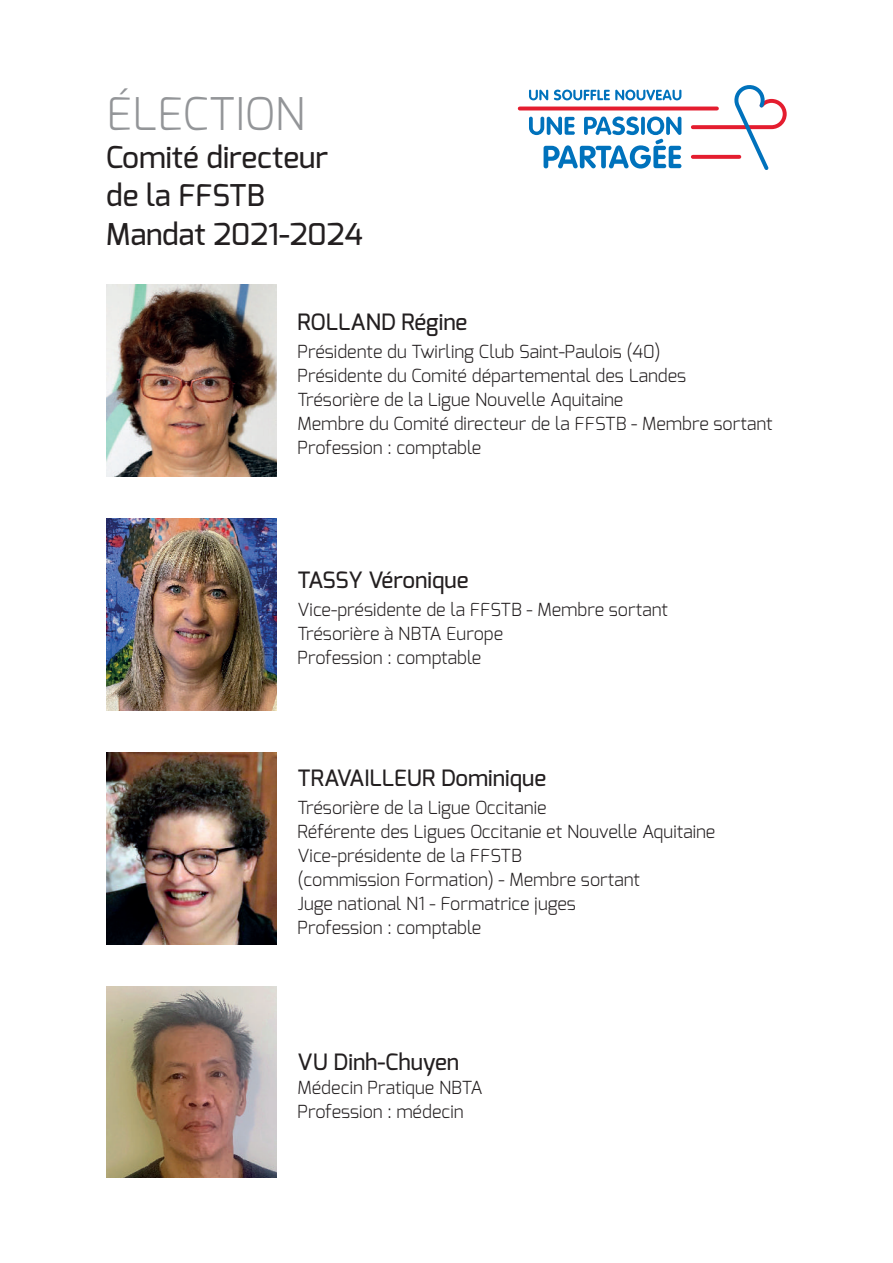
<style>
.page{position:relative;width:893px;height:1263px;background:#fff}
.page>*{position:absolute;margin:0;border:0;box-sizing:border-box;transform-origin:0 0}
.t1{font:300 45px "Exo";color:#939598}
.t2{font:500 30px "Exo";color:#231f20}
.t3{font:500 22.5px "Exo";color:#231f20}
.t4{font:300 18px "Exo";color:#231f20}
</style>
<div class="page">
<svg style="left:689px;top:85px;width:98px;height:85px"></svg>
<svg style="left:529px;top:90px;width:19px;height:10px"></svg>
<svg style="left:554px;top:90px;width:127px;height:10px"></svg>
<hr style="left:520px;top:107px;width:197px;height:3px;background:#e41d2f">
<svg style="left:529px;top:117px;width:152px;height:52px"></svg>
<svg style="left:693px;top:155px;width:46px;height:4px"></svg>
<img style="left:106px;top:519px;width:170px;height:191px">
<img style="left:106px;top:753px;width:170px;height:191px">
<img style="left:106px;top:285px;width:170px;height:191px">
<img style="left:106px;top:986px;width:170px;height:192px">
<p class="t1" style="left:106px;top:85px;width:200px">ÉLECTION</p>
<p class="t2" style="left:106px;top:138px;width:223px">Comité directeur</p>
<p class="t2" style="left:106px;top:176px;width:160px">de la FFSTB</p>
<p class="t2" style="left:106px;top:214px;width:258px">Mandat 2021-2024</p>
<p class="t3" style="left:298px;top:307px;width:171px">ROLLAND Régine</p>
<p class="t4" style="left:298px;top:340px;width:365px">Présidente du Twirling Club Saint-Paulois (40)</p>
<p class="t4" style="left:298px;top:364px;width:390px">Présidente du Comité départemental des Landes</p>
<p class="t4" style="left:298px;top:388px;width:327px">Trésorière de la Ligue Nouvelle Aquitaine</p>
<p class="t4" style="left:298px;top:412px;width:477px">Membre du Comité directeur de la FFSTB - Membre sortant</p>
<p class="t4" style="left:298px;top:436px;width:185px">Profession : comptable</p>
<p class="t3" style="left:298px;top:565px;width:172px">TASSY Véronique</p>
<p class="t4" style="left:298px;top:598px;width:372px">Vice-présidente de la FFSTB - Membre sortant</p>
<p class="t4" style="left:298px;top:622px;width:207px">Trésorière à NBTA Europe</p>
<p class="t4" style="left:298px;top:646px;width:185px">Profession : comptable</p>
<p class="t3" style="left:298px;top:763px;width:250px">TRAVAILLEUR Dominique</p>
<p class="t4" style="left:298px;top:796px;width:250px">Trésorière de la Ligue Occitanie</p>
<p class="t4" style="left:298px;top:820px;width:419px">Référente des Ligues Occitanie et Nouvelle Aquitaine</p>
<p class="t4" style="left:298px;top:844px;width:226px">Vice-présidente de la FFSTB</p>
<p class="t4" style="left:298px;top:868px;width:344px">(commission Formation) - Membre sortant</p>
<p class="t4" style="left:298px;top:892px;width:280px">Juge national N1 - Formatrice juges</p>
<p class="t4" style="left:298px;top:916px;width:185px">Profession : comptable</p>
<p class="t3" style="left:298px;top:1047px;width:163px">VU Dinh-Chuyen</p>
<p class="t4" style="left:298px;top:1075px;width:186px">Médecin Pratique NBTA</p>
<p class="t4" style="left:298px;top:1099px;width:167px">Profession : médecin</p>
</div>
